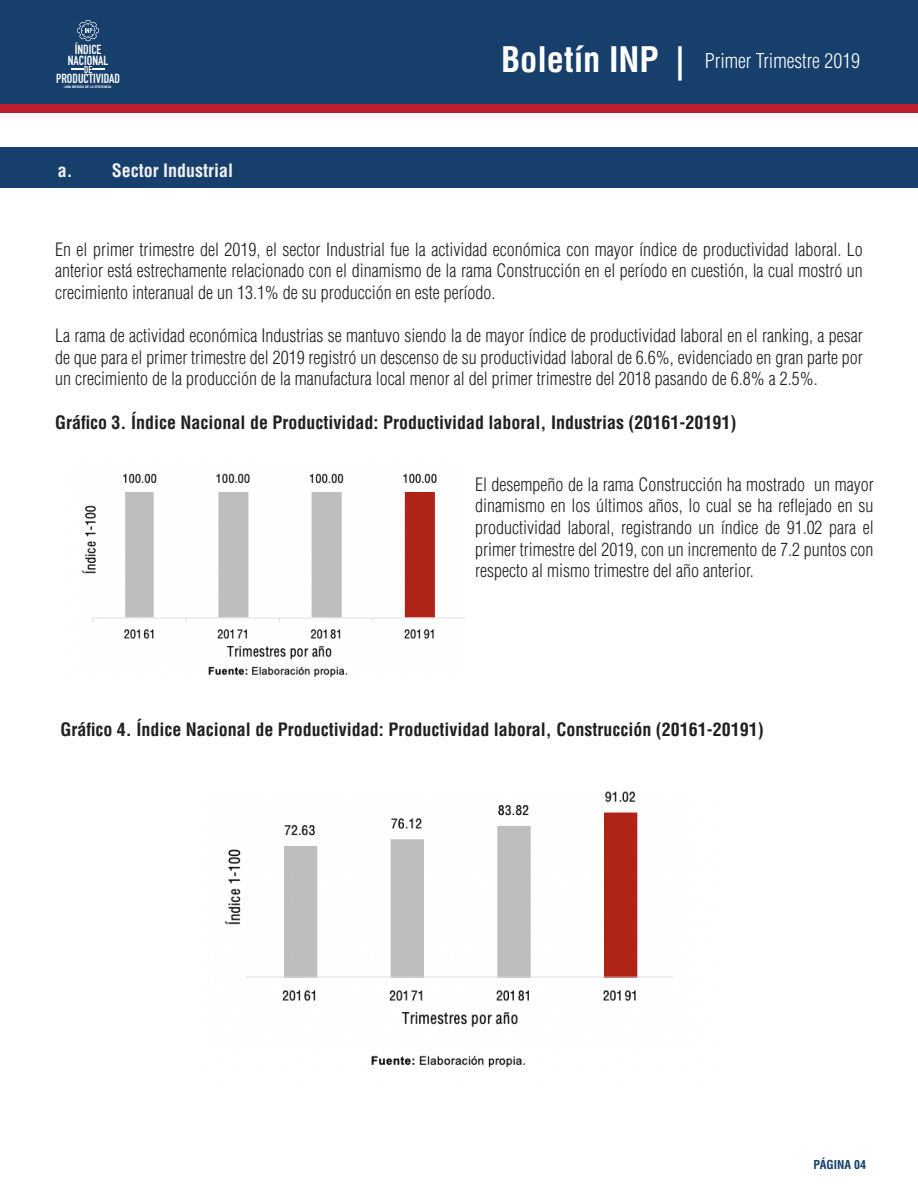
<style>
.page{position:relative;width:918px;height:1188px;background:#fff}
.page>*{position:absolute;margin:0;border:0;box-sizing:border-box;transform-origin:0 0}
.t1{font:300 condensed 19.95px "Helvetica LT Std";color:#fff}
.t2{font:300 condensed 18px/21.6px "Helvetica LT Std";color:#231f20;text-align:justify}
.t3{font:700 condensed 18px "Helvetica LT Std";color:#231f20}
.t4{font:700 condensed 18px "Helvetica LT Std";color:#f1f1f2}
.t5{font:700 13.05px/10.8px "DIN Condensed";color:#fff;text-align:center}
.t6{font:700 condensed 12px "Helvetica LT Std";color:#173f6b}
.t7{font:700 9.75px "DIN Condensed";color:#fff}
.t8{font:700 condensed 3.3px "Helvetica LT Std";letter-spacing:.01em;color:#fff;scale:1.09 1}
.s1{font-weight:700;font-size:34.35px}
</style>
<div class="page">
<div style="left:0;top:147px;width:918px;height:41px;background:#173f6b"></div>
<div style="left:0;top:0;width:918px;height:105px;background:#173f6b"></div>
<div style="left:0;top:105px;width:918px;height:8px;background:#bc202e"></div>
<svg style="left:77px;top:20px;width:22px;height:21px"></svg>
<svg style="left:71px;top:68px;width:13px;height:2px"></svg>
<svg style="left:93px;top:68px;width:12px;height:2px"></svg>
<img style="left:82px;top:473px;width:382px;height:204px">
<img style="left:224px;top:791px;width:449px;height:277px">
<p class="t5" style="left:68px;top:44px;width:42px">ÍNDICE<br>NACIONAL</p>
<p class="t5" style="left:56px;top:73px;width:65px">PRODUCTIVIDAD</p>
<p class="t7" style="left:84px;top:63px;width:9px">DE</p>
<p class="t8" style="left:64px;top:84px;width:46px">-UNA MEDIDA DE LA EFICIENCIA-</p>
<p class="t4" style="left:58px;top:159px;width:177px">a. Sector Industrial</p>
<p class="t1" style="left:501px;top:48px;width:361px"><span class="s1">Boletín INP |</span> Primer Trimestre 2019</p>
<p class="t2" style="left:55px;top:238px;width:809px">En el primer trimestre del 2019, el sector Industrial fue la actividad económica con mayor índice de productividad laboral. Lo anterior está estrechamente relacionado con el dinamismo de la rama Construcción en el período en cuestión, la cual mostró un crecimiento interanual de un 13.1% de su producción en este período.</p>
<p class="t2" style="left:55px;top:325px;width:809px">La rama de actividad económica Industrias se mantuvo siendo la de mayor índice de productividad laboral en el ranking, a pesar de que para el primer trimestre del 2019 registró un descenso de su productividad laboral de 6.6%, evidenciado en gran parte por un crecimiento de la producción de la manufactura local menor al del primer trimestre del 2018 pasando de 6.8% a 2.5%.</p>
<p class="t3" style="left:55px;top:411px;width:683px">Gráfico 3. Índice Nacional de Productividad: Productividad laboral, Industrias (20161-20191)</p>
<p class="t2" style="left:475px;top:473px;width:400px">El desempeño de la rama Construcción ha mostrado un mayor dinamismo en los últimos años, lo cual se ha reflejado en su productividad laboral, registrando un índice de 91.02 para el primer trimestre del 2019, con un incremento de 7.2 puntos con respecto al mismo trimestre del año anterior.</p>
<p class="t3" style="left:60px;top:718px;width:705px">Gráfico 4. Índice Nacional de Productividad: Productividad laboral, Construcción (20161-20191)</p>
<p class="t6" style="left:814px;top:1157px;width:54px">PÁGINA 04</p>
</div>
